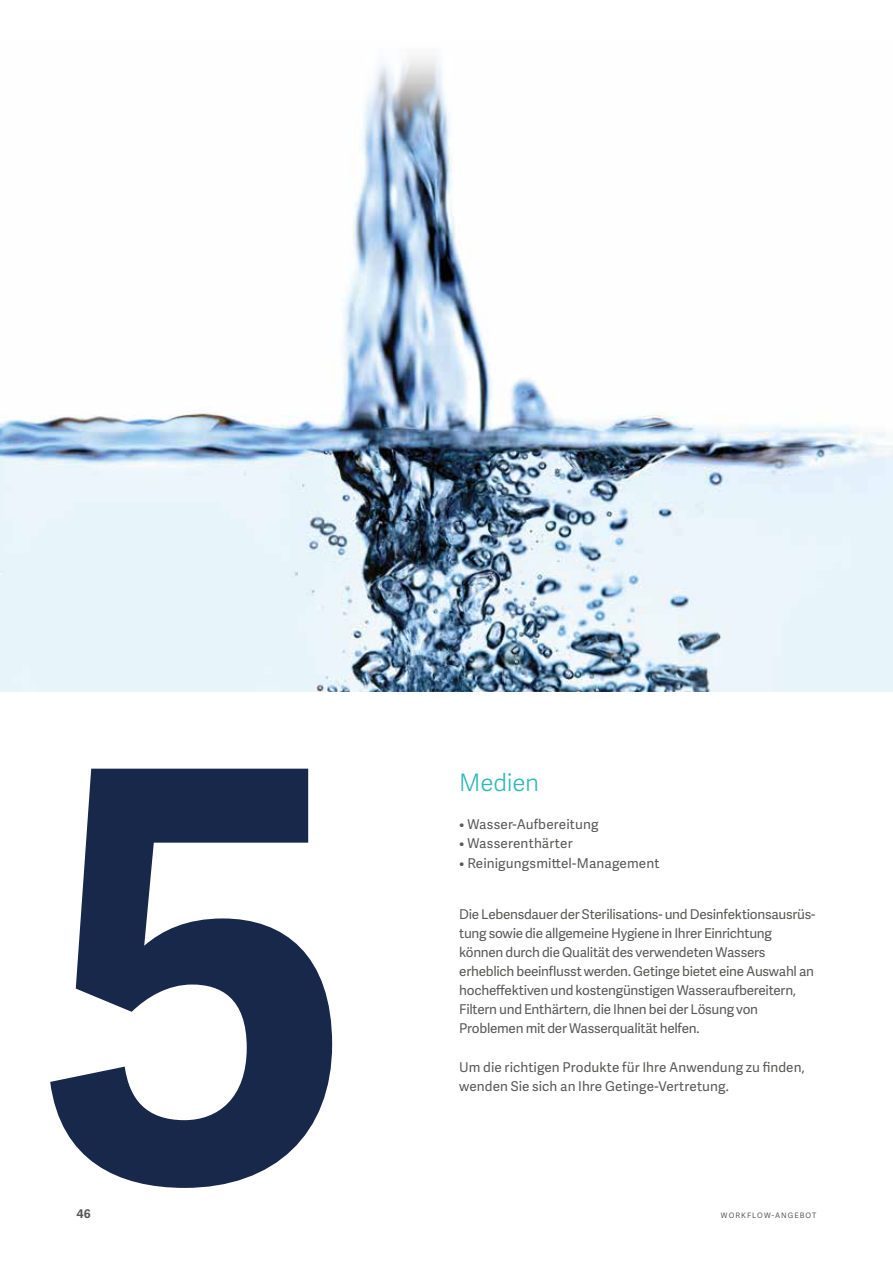
<style>
.page{position:relative;width:893px;height:1263px;background:#fff}
.page>*{position:absolute;margin:0;border:0;box-sizing:border-box;transform-origin:0 0}
.t1{font:700 569.7px "Adelle Sans";color:#18284a}
.t2{font:300 24px "Adelle Sans";letter-spacing:-.01em;color:#31b7bc}
.t3{font:13.5px/19.2px "Adelle Sans";letter-spacing:-.015em;color:#595857}
.t4{font:13.5px/19.2px "Adelle Sans";letter-spacing:.005em;color:#595857}
.t5{font:13.5px "Adelle Sans";letter-spacing:.01em;color:#595857}
.t6{font:700 12px "Adelle Sans";color:#595857}
.t7{font:7.5px "Adelle Sans";letter-spacing:.14em;color:#595857}
</style>
<div class="page">
<img style="left:0;top:56px;width:893px;height:635px">
<h1 class="t1" style="left:39px;top:561px;width:321px">5</h1>
<p class="t6" style="left:77px;top:1205px;width:16px">46</p>
<p class="t7" style="left:721px;top:1210px;width:97px">WORKFLOW-ANGEBOT</p>
<h2 class="t2" style="left:459px;top:765px;width:81px">Medien</h2>
<p class="t5" style="left:459px;top:815px;width:141px">• Wasser-Aufbereitung</p>
<p class="t5" style="left:459px;top:834px;width:115px">• Wasserenthärter</p>
<p class="t5" style="left:459px;top:853px;width:202px">• Reinigungsmittel-Management</p>
<p class="t3" style="left:459px;top:904px;width:358px">Die Lebensdauer der Sterilisations- und Desinfektionsausrüs&shy;tung sowie die allgemeine Hygiene in Ihrer Einrichtung können durch die Qualität des verwendeten Wassers erheblich beeinflusst werden. Getinge bietet eine Auswahl an hocheffektiven und kostengünstigen Wasseraufbereitern, Filtern und Enthärtern, die Ihnen bei der Lösung von Problemen mit der Wasserqualität helfen.</p>
<p class="t4" style="left:459px;top:1057px;width:347px">Um die richtigen Produkte für Ihre Anwendung zu finden, wenden Sie sich an Ihre Getinge-Vertretung.</p>
</div>
